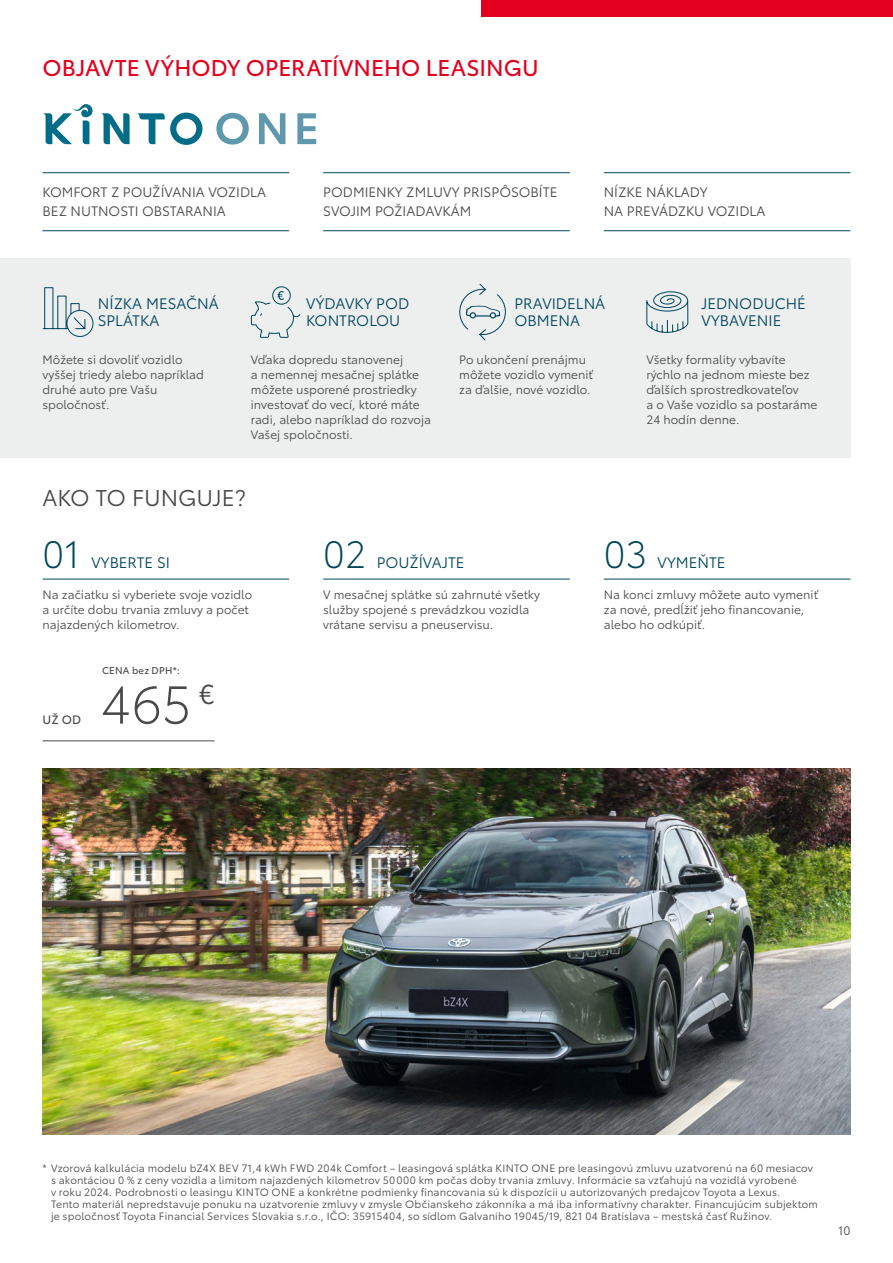
<style>
.page{position:relative;width:893px;height:1263px;background:#fff}
.page>*{position:absolute;margin:0;border:0;box-sizing:border-box;transform-origin:0 0}
.t1{font:300 52.5px "Toyota Type";color:#494948}
.t2{font:300 37.5px "Toyota Type";color:#00475d}
.t3{font:22.5px "Toyota Type";color:#e3001f}
.t4{font:22.5px "Toyota Type";color:#494948}
.t5{font:15px/16.5px "Toyota Type";color:#00475d}
.t6{font:13.5px/19.5px "Toyota Type";color:#494948}
.t7{font:12px/15px "Toyota Type";color:#494948}
.t8{font:12px "Toyota Type";color:#494948}
.t9{font:10.5px/12px "Toyota Type";letter-spacing:.01em;color:#494948}
.t10{font:9.75px "Toyota Type";letter-spacing:.025em;color:#494948}
</style>
<div class="page">
<div style="left:481px;top:0;width:412px;height:17px;background:#e3001f"></div>
<div style="left:0;top:259px;width:850px;height:199px;background:#edeeee"></div>
<img style="left:43px;top:768px;width:807px;height:367px">
<hr style="left:43px;top:579px;width:246px;height:1px;background:#00475d">
<hr style="left:323px;top:579px;width:247px;height:1px;background:#00475d">
<hr style="left:604px;top:579px;width:246px;height:1px;background:#00475d">
<hr style="left:43px;top:172px;width:246px;height:1px;background:#00475d">
<hr style="left:43px;top:230px;width:246px;height:1px;background:#00475d">
<hr style="left:323px;top:172px;width:247px;height:1px;background:#00475d">
<hr style="left:323px;top:230px;width:247px;height:1px;background:#00475d">
<hr style="left:604px;top:172px;width:246px;height:1px;background:#00475d">
<hr style="left:604px;top:230px;width:246px;height:1px;background:#00475d">
<svg style="left:42px;top:287px;width:52px;height:50px"></svg>
<div style="left:272px;top:286px;width:19px;height:19px;border:1px solid #00475d;border-radius:50%"></div>
<svg style="left:250px;top:291px;width:51px;height:47px"></svg>
<svg style="left:459px;top:283px;width:47px;height:58px"></svg>
<svg style="left:646px;top:291px;width:43px;height:42px"></svg>
<hr style="left:43px;top:741px;width:172px;height:1px;background:#494948">
<svg style="left:101px;top:113px;width:29px;height:31px"></svg>
<svg style="left:137px;top:113px;width:65px;height:32px"></svg>
<svg style="left:43px;top:104px;width:50px;height:40px"></svg>
<svg style="left:216px;top:113px;width:33px;height:32px"></svg>
<svg style="left:259px;top:113px;width:26px;height:31px"></svg>
<svg style="left:297px;top:113px;width:19px;height:31px"></svg>
<h3 class="t3" style="left:43px;top:51px;width:498px">OBJAVTE VÝHODY OPERATÍVNEHO LEASINGU</h3>
<p class="t6" style="left:43px;top:181px;width:225px">KOMFORT Z POUŽÍVANIA VOZIDLA<br>BEZ NUTNOSTI OBSTARANIA</p>
<p class="t6" style="left:323px;top:181px;width:236px">PODMIENKY ZMLUVY PRISPÔSOBÍTE<br>SVOJIM POŽIADAVKÁM</p>
<p class="t6" style="left:604px;top:181px;width:163px">NÍZKE NÁKLADY<br>NA PREVÁDZKU VOZIDLA</p>
<p class="t5" style="left:98px;top:295px;width:122px">NÍZKA MESAČNÁ<br>SPLÁTKA</p>
<p class="t5" style="left:306px;top:295px;width:105px">VÝDAVKY POD<br>KONTROLOU</p>
<p class="t5" style="left:514px;top:295px;width:92px">PRAVIDELNÁ<br>OBMENA</p>
<p class="t5" style="left:702px;top:295px;width:106px">JEDNODUCHÉ<br>VYBAVENIE</p>
<p class="t7" style="left:43px;top:351px;width:163px">Môžete si dovoliť vozidlo vyššej triedy alebo napríklad druhé auto pre Vašu spoločnosť.</p>
<p class="t7" style="left:251px;top:351px;width:182px">Vďaka dopredu stanovenej<br>a nemennej mesačnej splátke môžete usporené prostriedky investovať do vecí, ktoré máte radi, alebo napríklad do rozvoja<br>Vašej spoločnosti.</p>
<p class="t7" style="left:459px;top:351px;width:135px">Po ukončení prenájmu môžete vozidlo vymeniť za ďalšie, nové vozidlo.</p>
<p class="t7" style="left:646px;top:351px;width:173px">Všetky formality vybavíte rýchlo na jednom mieste bez ďalších sprostredkovateľov<br>a o Vaše vozidlo sa postaráme<br>24 hodín denne.</p>
<h3 class="t4" style="left:43px;top:481px;width:205px">AKO TO FUNGUJE?</h3>
<h2 class="t2" style="left:43px;top:527px;width:40px">01</h2>
<p class="t5" style="left:91px;top:553px;width:80px">VYBERTE SI</p>
<h2 class="t2" style="left:323px;top:527px;width:45px">02</h2>
<p class="t5" style="left:377px;top:553px;width:89px">POUŽÍVAJTE</p>
<h2 class="t2" style="left:604px;top:527px;width:45px">03</h2>
<p class="t5" style="left:657px;top:553px;width:70px">VYMEŇTE</p>
<p class="t7" style="left:43px;top:586px;width:211px">Na začiatku si vyberiete svoje vozidlo a určíte dobu trvania zmluvy a počet najazdených kilometrov.</p>
<p class="t7" style="left:323px;top:586px;width:218px">V mesačnej splátke sú zahrnuté všetky služby spojené s prevádzkou vozidla vrátane servisu a pneuservisu.</p>
<p class="t7" style="left:604px;top:586px;width:216px">Na konci zmluvy môžete auto vymeniť za nové, predĺžiť jeho financovanie, alebo ho odkúpiť.</p>
<p class="t8" style="left:43px;top:710px;width:40px">UŽ OD</p>
<p class="t10" style="left:102px;top:663px;width:79px">CENA bez DPH*:</p>
<h1 class="t1" style="left:101px;top:667px;width:115px">465 <sup>€</sup></h1>
<p class="t9" style="left:51px;top:1162px;width:768px;text-indent:-9px">* Vzorová kalkulácia modelu bZ4X BEV 71,4 kWh FWD 204k Comfort – leasingová splátka KINTO ONE pre leasingovú zmluvu uzatvorenú na 60 mesiacov s akontáciou 0 % z ceny vozidla a limitom najazdených kilometrov 50000 km počas doby trvania zmluvy. Informácie sa vzťahujú na vozidlá vyrobené<br>v roku 2024. Podrobnosti o leasingu KINTO ONE a konkrétne podmienky financovania sú k dispozícii u autorizovaných predajcov Toyota a Lexus.<br>Tento materiál nepredstavuje ponuku na uzatvorenie zmluvy v zmysle Občianskeho zákonníka a má iba informatívny charakter. Financujúcim subjektom je spoločnosť Toyota Financial Services Slovakia s.r.o., IČO: 35915404, so sídlom Galvaniho 19045/19, 821 04 Bratislava – mestská časť Ružinov.</p>
<p class="t7" style="left:838px;top:1222px;width:14px">10</p>
</div>
